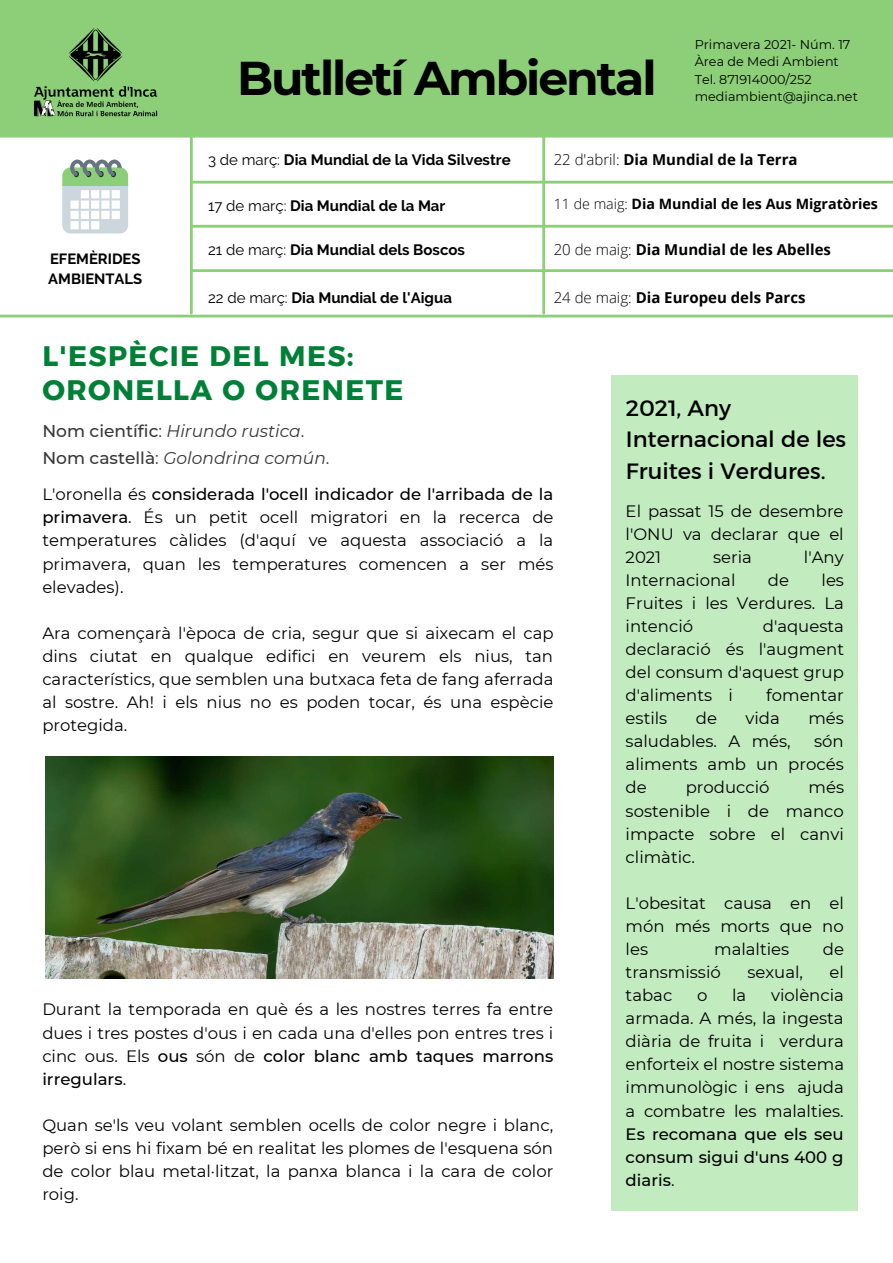
<style>
.page{position:relative;width:893px;height:1263px;background:#fff}
.page>*{position:absolute;margin:0;border:0;box-sizing:border-box;transform-origin:0 0}
.t1{font:700 47.25px "Montserrat";letter-spacing:-.045em;color:#000}
.t2{font:28.12px/34.3px "Kief Montaser Bold";letter-spacing:.05em;color:#008037}
.t3{font:22.5px/31.5px "Kief Montaser Regular";color:#000}
.t4{font:italic 17.02px/27.6px "Montserrat";color:#383838}
.t5{font:16.5px/23.1px "Montserrat";color:#000;text-align:justify}
.t6{font:500 16.5px/23.1px "Montserrat";color:#000;text-align:justify}
.t7{font:700 15px "Raleway";color:#000}
.t8{font:700 15px "Open Sans";color:#000}
.t9{font:700 14.77px/20.2px "Raleway";color:#000}
.t10{font:700 14.25px "Open Sans";color:#000}
.t11{font:12.75px/17.5px "Montserrat";color:#000}
.s1{font-weight:400}
.s2{font-weight:300}
.s3{font-weight:500;font-style:normal}
.s4{font-style:normal}
.s5{font-weight:500}
</style>
<div class="page">
<div style="left:0;top:0;width:893px;height:138px;background:#8dcf78"></div>
<hr style="left:190px;top:137px;width:3px;height:176px;background:#8dcf78">
<hr style="left:193px;top:181px;width:700px;height:3px;background:#8dcf78">
<hr style="left:193px;top:269px;width:700px;height:3px;background:#8dcf78">
<hr style="left:191px;top:225px;width:702px;height:3px;background:#8dcf78">
<hr style="left:542px;top:137px;width:3px;height:176px;background:#8dcf78">
<hr style="left:0;top:315px;width:893px;height:2px;background:#8dcf78">
<svg style="left:62px;top:160px;width:66px;height:73px"></svg>
<div style="left:612px;top:375px;width:246px;height:835px;background:#c2ebbf"></div>
<img style="left:45px;top:756px;width:508px;height:222px">
<img style="left:32px;top:26px;width:127px;height:91px">
<h1 class="t1" style="left:237px;top:49px;width:421px">Butlletí Ambiental</h1>
<p class="t11" style="left:694px;top:36px;width:165px">Primavera 2021- Núm. 17<br>Àrea de Medi Ambient<br>Tel. 871914000/252 mediambient@ajinca.net</p>
<p class="t9" style="left:48px;top:248px;width:95px">EFEMÈRIDES<br>AMBIENTALS</p>
<p class="t7" style="left:208px;top:151px;width:304px"><span class="s1">3 de març:</span> Dia Mundial de la Vida Silvestre</p>
<p class="t7" style="left:208px;top:197px;width:239px"><span class="s1">17 de març:</span> Dia Mundial de la Mar</p>
<p class="t7" style="left:208px;top:241px;width:258px"><span class="s1">21 de març:</span> Dia Mundial dels Boscos</p>
<p class="t7" style="left:208px;top:289px;width:245px"><span class="s1">22 de març:</span> Dia Mundial de l'Aigua</p>
<p class="t8" style="left:553px;top:149px;width:245px"><span class="s2">22 d'abril:</span> Dia Mundial de la Terra</p>
<p class="t10" style="left:553px;top:194px;width:326px"><span class="s2">11 de maig:</span> Dia Mundial de les Aus Migratòries</p>
<p class="t8" style="left:553px;top:239px;width:279px"><span class="s2">20 de maig:</span> Dia Mundial de les Abelles</p>
<p class="t8" style="left:553px;top:287px;width:253px"><span class="s2">24 de maig:</span> Dia Europeu dels Parcs</p>
<h2 class="t2" style="left:42px;top:338px;width:362px">L'ESPÈCIE DEL MES:<br>ORONELLA O ORENETE</h2>
<p class="t4" style="left:42px;top:417px;width:289px"><span class="s3">Nom científic</span><span class="s4">:</span> Hirundo rustica<span class="s4">.<br></span><span class="s3">Nom castellà</span><span class="s4">:</span> Golondrina común<span class="s4">.</span></p>
<p class="t5" style="left:42px;top:483px;width:513px">L'oronella és <span class="s5">considerada l'ocell indicador de l'arribada de la primavera</span>. És un petit ocell migratori en la recerca de temperatures càlides (d'aquí ve aquesta associació a la primavera, quan les temperatures comencen a ser més elevades).</p>
<p class="t5" style="left:42px;top:621px;width:513px">Ara començarà l'època de cria, segur que si aixecam el cap dins ciutat en qualque edifici en veurem els nius, tan característics, que semblen una butxaca feta de fang aferrada al sostre. Ah! i els nius no es poden tocar, és una espècie protegida.</p>
<p class="t5" style="left:42px;top:998px;width:512px">Durant la temporada en què és a les nostres terres fa entre dues i tres postes d'ous i en cada una d'elles pon entres tres i cinc ous. Els <span class="s5">ous</span> són de <span class="s5">color blanc amb taques marrons irregulars</span>.</p>
<p class="t5" style="left:42px;top:1113px;width:512px">Quan se'ls veu volant semblen ocells de color negre i blanc, però si ens hi fixam bé en realitat les plomes de l'esquena són de color blau metal·litzat, la panxa blanca i la cara de color roig.</p>
<h3 class="t3" style="left:626px;top:392px;width:222px">2021, Any<br>Internacional de les<br>Fruites i Verdures.</h3>
<p class="t5" style="left:625px;top:499px;width:220px">El passat 15 de desembre l'ONU va declarar que el 2021</p>
<p class="t5" style="left:713px;top:545px;width:40px">seria</p>
<p class="t5" style="left:804px;top:545px;width:41px">l'Any</p>
<p class="t5" style="left:625px;top:568px;width:111px">Internacional</p>
<p class="t5" style="left:768px;top:568px;width:23px">de</p>
<p class="t5" style="left:625px;top:568px;width:220px;text-indent:196px">les Fruites i les Verdures. La intenció</p>
<p class="t5" style="left:625px;top:614px;width:220px;text-indent:137px">d'aquesta declaració és l'augment del consum d'aquest grup d'aliments i</p>
<p class="t5" style="left:766px;top:684px;width:79px">fomentar</p>
<p class="t5" style="left:625px;top:707px;width:43px">estils</p>
<p class="t5" style="left:696px;top:707px;width:23px">de</p>
<p class="t5" style="left:745px;top:707px;width:36px">vida</p>
<p class="t5" style="left:808px;top:707px;width:37px">més</p>
<p class="t5" style="left:625px;top:730px;width:167px">saludables. A més,</p>
<p class="t5" style="left:625px;top:730px;width:220px;text-indent:188px">són aliments amb un procés de</p>
<p class="t5" style="left:686px;top:776px;width:85px">producció</p>
<p class="t5" style="left:625px;top:776px;width:220px;text-indent:183px">més sostenible i de manco impacte sobre el canvi climàtic.</p>
<p class="t5" style="left:625px;top:891px;width:220px">L'obesitat causa en el món més morts que no les</p>
<p class="t5" style="left:714px;top:937px;width:77px">malalties</p>
<p class="t5" style="left:823px;top:937px;width:23px">de</p>
<p class="t5" style="left:625px;top:960px;width:97px">transmissió</p>
<p class="t5" style="left:747px;top:960px;width:57px">sexual,</p>
<p class="t5" style="left:829px;top:960px;width:16px">el</p>
<p class="t5" style="left:625px;top:984px;width:48px">tabac</p>
<p class="t5" style="left:697px;top:984px;width:12px">o</p>
<p class="t5" style="left:732px;top:984px;width:16px">la</p>
<p class="t5" style="left:625px;top:984px;width:220px;text-indent:145px">violència armada. A més, la ingesta diària de fruita i verdura enforteix el nostre sistema immunològic i ens ajuda a combatre les malalties.</p>
<p class="t6" style="left:625px;top:1122px;width:220px">Es recomana que els seu consum sigui d'uns 400 g diaris<span class="s1">.</span></p>
</div>
